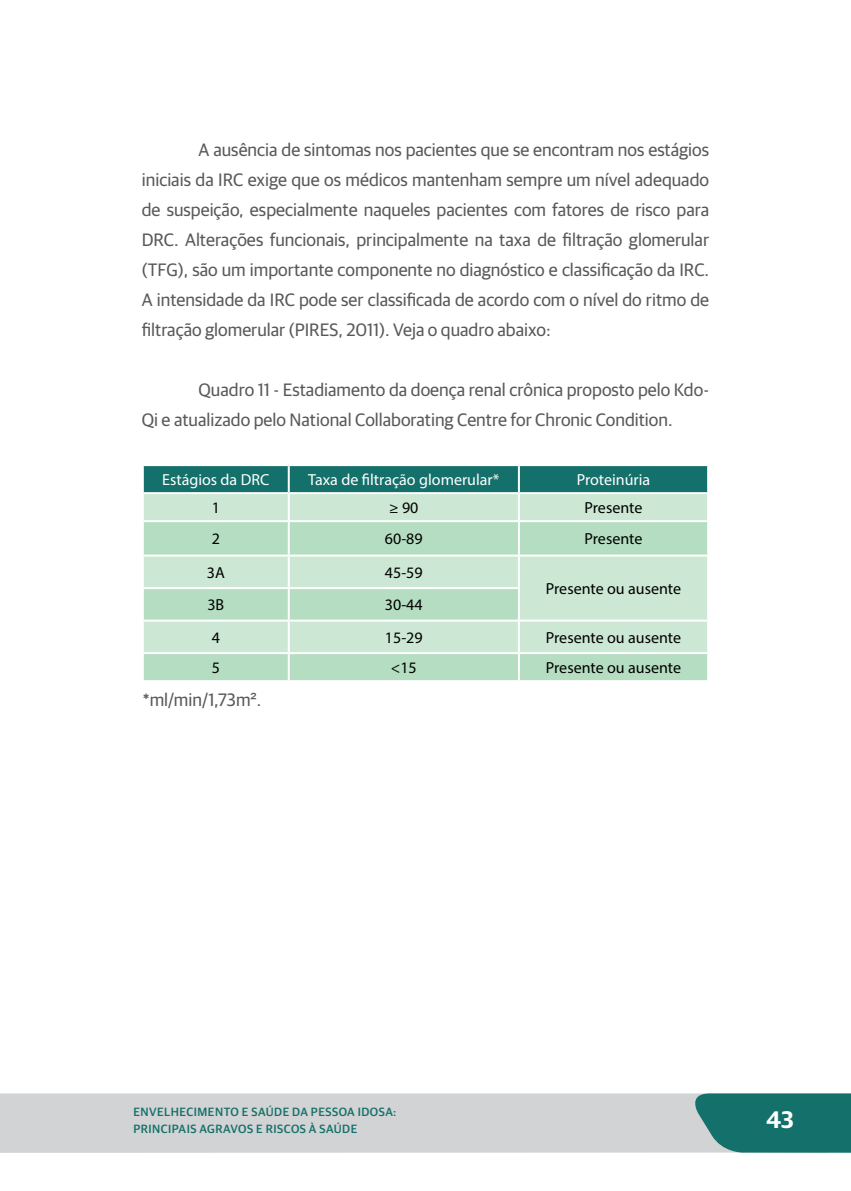
<style>
.page{position:relative;width:851px;height:1191px;background:#fff}
.page>*{position:absolute;margin:0;border:0;box-sizing:border-box;transform-origin:0 0}
.t1{font:600 24px "Guardian Sans";color:#fff}
.t2{font:18px/30px "Guardian Sans";color:#58595b;text-align:justify}
.t3{font:16px "Myriad Pro";color:#000}
.t4{font:16px "Myriad Pro";color:#fff}
.t5{font:500 12px/17.6px "Guardian Sans";letter-spacing:.04em;color:#14706a}
.s1{font-family:"Arial"}
</style>
<div class="page">
<div style="left:0;top:1093px;width:685px;height:59px;background:#d1d3d4"></div>
<svg style="left:685px;top:1093px;width:165px;height:60px"></svg>
<div style="left:144px;top:466px;width:563px;height:26px;background:#14706a"></div>
<div style="left:144px;top:494px;width:563px;height:94px;background:#cce7d3"></div>
<div style="left:144px;top:522px;width:563px;height:32px;background:#b4ddc1"></div>
<svg style="left:144px;top:588px;width:563px;height:92px;fill:#b4ddc1"></svg>
<hr style="left:288px;top:466px;width:2px;height:26px;background:#fff">
<hr style="left:518px;top:466px;width:2px;height:26px;background:#fff">
<hr style="left:288px;top:494px;width:2px;height:26px;background:#fff">
<hr style="left:518px;top:494px;width:2px;height:26px;background:#fff">
<hr style="left:142px;top:520px;width:147px;height:2px;background:#fff">
<hr style="left:289px;top:520px;width:230px;height:2px;background:#fff">
<hr style="left:288px;top:522px;width:2px;height:32px;background:#fff">
<hr style="left:519px;top:520px;width:190px;height:2px;background:#fff">
<hr style="left:518px;top:522px;width:2px;height:32px;background:#fff">
<hr style="left:142px;top:554px;width:147px;height:2px;background:#fff">
<hr style="left:289px;top:554px;width:230px;height:2px;background:#fff">
<hr style="left:288px;top:556px;width:2px;height:31px;background:#fff">
<hr style="left:519px;top:554px;width:190px;height:2px;background:#fff">
<hr style="left:518px;top:556px;width:2px;height:31px;background:#fff">
<hr style="left:142px;top:587px;width:147px;height:2px;background:#fff">
<hr style="left:289px;top:587px;width:231px;height:2px;background:#fff">
<hr style="left:288px;top:589px;width:2px;height:30px;background:#fff">
<hr style="left:518px;top:589px;width:2px;height:30px;background:#fff">
<hr style="left:142px;top:619px;width:147px;height:2px;background:#fff">
<hr style="left:289px;top:619px;width:230px;height:2px;background:#fff">
<hr style="left:288px;top:621px;width:2px;height:31px;background:#fff">
<hr style="left:519px;top:619px;width:190px;height:2px;background:#fff">
<hr style="left:518px;top:621px;width:2px;height:31px;background:#fff">
<hr style="left:142px;top:652px;width:147px;height:2px;background:#fff">
<hr style="left:289px;top:652px;width:230px;height:2px;background:#fff">
<hr style="left:288px;top:654px;width:2px;height:26px;background:#fff">
<hr style="left:519px;top:652px;width:190px;height:2px;background:#fff">
<hr style="left:518px;top:654px;width:2px;height:26px;background:#fff">
<p class="t2" style="left:142px;top:133px;width:568px;text-indent:57px">A ausência de sintomas nos pacientes que se encontram nos estágios iniciais da IRC exige que os médicos mantenham sempre um nível adequado de suspeição, especialmente naqueles pacientes com fatores de risco para DRC. Alterações funcionais, principalmente na taxa de filtração glomerular (TFG), são um importante componente no diagnóstico e classificação da IRC.<br>A intensidade da IRC pode ser classificada de acordo com o nível do ritmo de filtração glomerular (PIRES, 2011). Veja o quadro abaixo:</p>
<p class="t2" style="left:142px;top:373px;width:568px;text-indent:57px">Quadro 11 - Estadiamento da doença renal crônica proposto pelo Kdo-<br>Qi e atualizado pelo National Collaborating Centre for Chronic Condition.</p>
<p class="t4" style="left:162px;top:470px;width:109px">Estágios da DRC</p>
<p class="t4" style="left:308px;top:470px;width:193px">Taxa de filtração glomerular*</p>
<p class="t4" style="left:576px;top:470px;width:75px">Proteinúria</p>
<p class="t3" style="left:212px;top:498px;width:10px">1</p>
<p class="t3" style="left:389px;top:498px;width:31px">≥ 90</p>
<p class="t3" style="left:584px;top:498px;width:59px">Presente</p>
<p class="t3" style="left:212px;top:529px;width:10px">2</p>
<p class="t3" style="left:385px;top:529px;width:39px">60-89</p>
<p class="t3" style="left:584px;top:529px;width:59px">Presente</p>
<p class="t3" style="left:207px;top:562px;width:19px">3A</p>
<p class="t3" style="left:385px;top:562px;width:39px">45-59</p>
<p class="t3" style="left:546px;top:579px;width:137px">Presente ou ausente</p>
<p class="t3" style="left:207px;top:595px;width:18px">3B</p>
<p class="t3" style="left:385px;top:595px;width:39px">30-44</p>
<p class="t3" style="left:212px;top:627px;width:10px">4</p>
<p class="t3" style="left:385px;top:627px;width:39px">15-29</p>
<p class="t3" style="left:546px;top:627px;width:137px">Presente ou ausente</p>
<p class="t3" style="left:212px;top:658px;width:10px">5</p>
<p class="t3" style="left:391px;top:658px;width:27px">&lt;15</p>
<p class="t3" style="left:546px;top:658px;width:137px">Presente ou ausente</p>
<p class="t2" style="left:143px;top:683px;width:120px">*ml/min/1,73m<span class="s1">².</span></p>
<p class="t5" style="left:133px;top:1101px;width:264px">ENVELHECIMENTO E SAÚDE DA PESSOA IDOSA:<br>PRINCIPAIS AGRAVOS E RISCOS À SAÚDE</p>
<h1 class="t1" style="left:766px;top:1101px;width:29px">43</h1>
</div>
